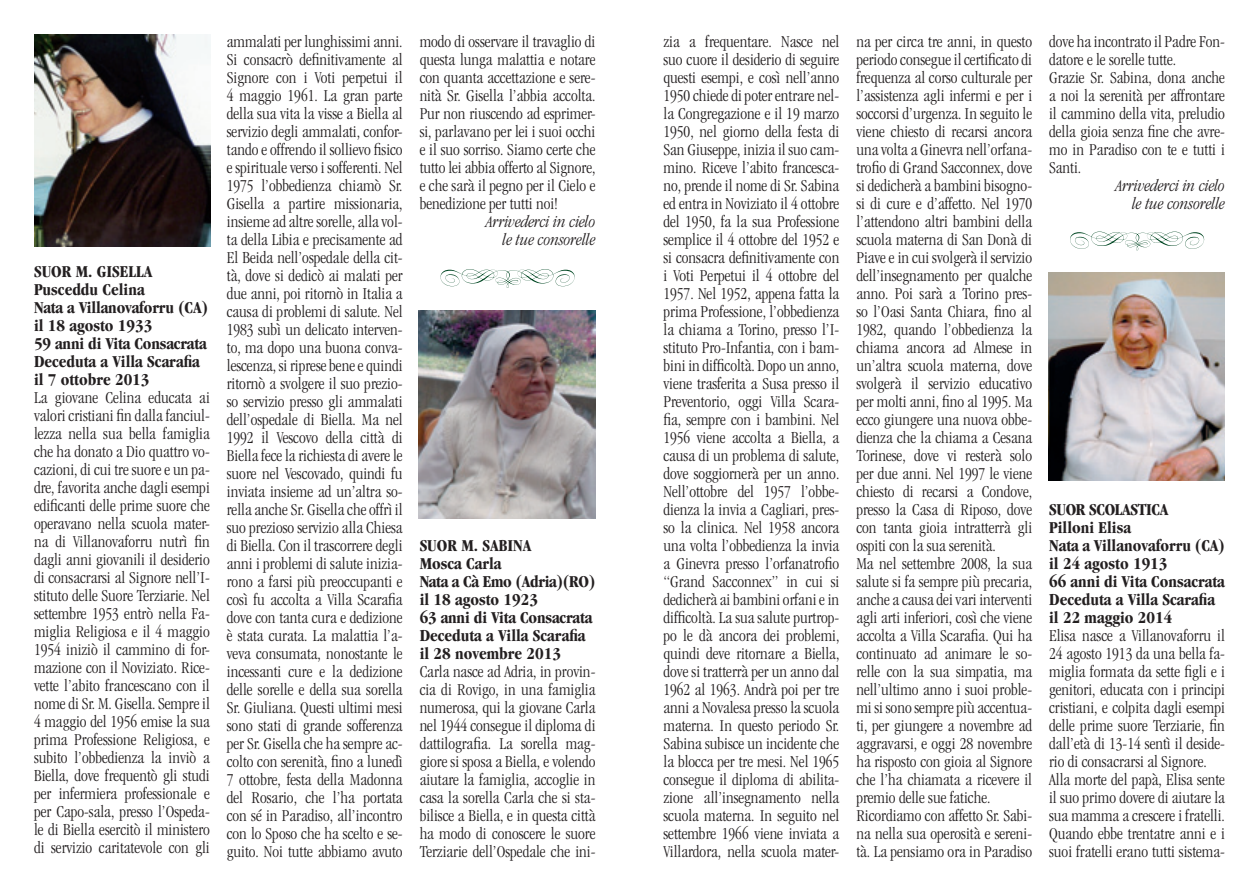
<style>
.page{position:relative;width:1259px;height:893px;background:#fff}
.page>*{position:absolute;margin:0;border:0;box-sizing:border-box;transform-origin:0 0}
.Normale{font:60px "Calligraphia Latina Free";color:#004723}
.t1{font:300 condensed 17.25px/18px "Garamond";color:#231f20;text-align:justify}
.t2{font:700 condensed 17.25px "Garamond";color:#231f20}
.t3{font:italic 300 condensed 17.25px "Garamond";color:#231f20}
.t4{font:700 condensed 17.25px "Garamond";letter-spacing:-.02em;color:#231f20}
</style>
<div class="page">
<img style="left:34px;top:34px;width:176px;height:213px">
<img style="left:419px;top:310px;width:176px;height:209px">
<img style="left:1048px;top:272px;width:177px;height:208px">
<p class="t2" style="left:34px;top:262px;width:120px">SUOR M. GISELLA</p>
<p class="t2" style="left:34px;top:280px;width:112px">Pusceddu Celina</p>
<p class="t2" style="left:34px;top:298px;width:176px">Nata a Villanovaforru (CA)</p>
<p class="t2" style="left:34px;top:316px;width:120px">il 18 agosto 1933</p>
<p class="t2" style="left:34px;top:334px;width:174px">59 anni di Vita Consacrata</p>
<p class="t2" style="left:34px;top:352px;width:167px">Deceduta a Villa Scarafia</p>
<p class="t2" style="left:34px;top:370px;width:117px">il 7 ottobre 2013</p>
<p class="t1" style="left:34px;top:388px;width:177px">La giovane Celina educata ai valori cristiani fin dalla fanciul&shy;lezza nella sua bella famiglia che ha donato a Dio quattro vo&shy;cazioni, di cui tre suore e un pa&shy;dre, favorita anche dagli esempi edificanti delle prime suore che operavano nella scuola mater&shy;na di Villanovaforru nutrì fin dagli anni giovanili il desiderio di consacrarsi al Signore nell’I&shy;stituto delle Suore Terziarie. Nel settembre 1953 entrò nella Fa&shy;miglia Religiosa e il 4 maggio 1954 iniziò il cammino di for&shy;mazione con il Noviziato. Rice&shy;vette l’abito francescano con il nome di Sr. M. Gisella. Sempre il 4 maggio del 1956 emise la sua prima Professione Religiosa, e subito l’obbedienza la inviò a Biella, dove frequentò gli studi per infermiera professionale e per Capo-sala, presso l’Ospeda&shy;le di Biella esercitò il ministero di servizio caritatevole con gli</p>
<p class="t1" style="left:227px;top:33px;width:177px">ammalati per lunghissimi anni.<br>Si consacrò definitivamente al Signore con i Voti perpetui il 4 maggio 1961. La gran parte della sua vita la visse a Biella al servizio degli ammalati, confor&shy;tando e offrendo il sollievo fisico e spirituale verso i sofferenti. Nel 1975 l’obbedienza chiamò Sr.<br>Gisella a partire missionaria, insieme ad altre sorelle, alla vol&shy;ta della Libia e precisamente ad El Beida nell’ospedale della cit&shy;tà, dove si dedicò ai malati per due anni, poi ritornò in Italia a causa di problemi di salute. Nel 1983 subì un delicato interven&shy;to, ma dopo una buona conva&shy;lescenza, si riprese bene e quindi ritornò a svolgere il suo prezio&shy;so servizio presso gli ammalati dell’ospedale di Biella. Ma nel 1992 il Vescovo della città di Biella fece la richiesta di avere le suore nel Vescovado, quindi fu inviata insieme ad un’altra so&shy;rella anche Sr. Gisella che offrì il suo prezioso servizio alla Chiesa di Biella. Con il trascorrere degli anni i problemi di salute inizia&shy;rono a farsi più preoccupanti e così fu accolta a Villa Scarafia dove con tanta cura e dedizione è stata curata. La malattia l’a&shy;veva consumata, nonostante le incessanti cure e la dedizione delle sorelle e della sua sorella Sr. Giuliana. Questi ultimi mesi sono stati di grande sofferenza per Sr. Gisella che ha sempre ac&shy;colto con serenità, fino a lunedì 7 ottobre, festa della Madonna del Rosario, che l’ha portata con sé in Paradiso, all’incontro con lo Sposo che ha scelto e se&shy;guito. Noi tutte abbiamo avuto</p>
<p class="t1" style="left:420px;top:33px;width:177px">modo di osservare il travaglio di questa lunga malattia e notare con quanta accettazione e sere&shy;nità Sr. Gisella l’abbia accolta.<br>Pur non riuscendo ad esprimer&shy;si, parlavano per lei i suoi occhi e il suo sorriso. Siamo certe che tutto lei abbia offerto al Signore, e che sarà il pegno per il Cielo e benedizione per tutti noi!</p>
<p class="t3" style="left:486px;top:213px;width:111px">Arrivederci in cielo</p>
<p class="t3" style="left:502px;top:231px;width:94px">le tue consorelle</p>
<p class="Normale" style="left:434px;top:243px;width:149px">w</p>
<p class="t2" style="left:420px;top:536px;width:113px">SUOR M. SABINA</p>
<p class="t2" style="left:420px;top:554px;width:83px">Mosca Carla</p>
<p class="t4" style="left:420px;top:572px;width:177px">Nata a Cà Emo (Adria)(RO)</p>
<p class="t2" style="left:420px;top:590px;width:120px">il 18 agosto 1923</p>
<p class="t2" style="left:420px;top:608px;width:174px">63 anni di Vita Consacrata</p>
<p class="t2" style="left:420px;top:626px;width:167px">Deceduta a Villa Scarafia</p>
<p class="t2" style="left:420px;top:644px;width:143px">il 28 novembre 2013</p>
<p class="t1" style="left:420px;top:663px;width:177px">Carla nasce ad Adria, in provin&shy;cia di Rovigo, in una famiglia numerosa, qui la giovane Carla nel 1944 consegue il diploma di dattilografia. La sorella mag&shy;giore si sposa a Biella, e volendo aiutare la famiglia, accoglie in casa la sorella Carla che si sta&shy;bilisce a Biella, e in questa città ha modo di conoscere le suore Terziarie dell’Ospedale che ini-</p>
<p class="t1" style="left:663px;top:33px;width:177px">zia a frequentare. Nasce nel suo cuore il desiderio di seguire questi esempi, e così nell’anno 1950 chiede di poter entrare nel&shy;la Congregazione e il 19 marzo 1950, nel giorno della festa di San Giuseppe, inizia il suo cam&shy;mino. Riceve l’abito francesca&shy;no, prende il nome di Sr. Sabina ed entra in Noviziato il 4 ottobre del 1950, fa la sua Professione semplice il 4 ottobre del 1952 e si consacra definitivamente con i Voti Perpetui il 4 ottobre del 1957. Nel 1952, appena fatta la prima Professione, l’obbedienza la chiama a Torino, presso l’I&shy;stituto Pro-Infantia, con i bam&shy;bini in difficoltà. Dopo un anno, viene trasferita a Susa presso il Preventorio, oggi Villa Scara&shy;fia, sempre con i bambini. Nel 1956 viene accolta a Biella, a causa di un problema di salute, dove soggiornerà per un anno.<br>Nell’ottobre del 1957 l’obbe&shy;dienza la invia a Cagliari, pres&shy;so la clinica. Nel 1958 ancora una volta l’obbedienza la invia a Ginevra presso l’orfanatrofio “Grand Sacconnex” in cui si dedicherà ai bambini orfani e in difficoltà. La sua salute purtrop&shy;po le dà ancora dei problemi, quindi deve ritornare a Biella, dove si tratterrà per un anno dal 1962 al 1963. Andrà poi per tre anni a Novalesa presso la scuola materna. In questo periodo Sr.<br>Sabina subisce un incidente che la blocca per tre mesi. Nel 1965 consegue il diploma di abilita&shy;zione all’insegnamento nella scuola materna. In seguito nel settembre 1966 viene inviata a Villardora, nella scuola mater-</p>
<p class="t1" style="left:856px;top:33px;width:177px">na per circa tre anni, in questo periodo consegue il certificato di frequenza al corso culturale per l’assistenza agli infermi e per i soccorsi d’urgenza. In seguito le viene chiesto di recarsi ancora una volta a Ginevra nell’orfana&shy;trofio di Grand Sacconnex, dove si dedicherà a bambini bisogno&shy;si di cure e d’affetto. Nel 1970 l’attendono altri bambini della scuola materna di San Donà di Piave e in cui svolgerà il servizio dell’insegnamento per qualche anno. Poi sarà a Torino pres&shy;so l’Oasi Santa Chiara, fino al 1982, quando l’obbedienza la chiama ancora ad Almese in un’altra scuola materna, dove svolgerà il servizio educativo per molti anni, fino al 1995. Ma ecco giungere una nuova obbe&shy;dienza che la chiama a Cesana Torinese, dove vi resterà solo per due anni. Nel 1997 le viene chiesto di recarsi a Condove, presso la Casa di Riposo, dove con tanta gioia intratterrà gli ospiti con la sua serenità.</p>
<p class="t1" style="left:856px;top:555px;width:177px">Ma nel settembre 2008, la sua salute si fa sempre più precaria, anche a causa dei vari interventi agli arti inferiori, così che viene accolta a Villa Scarafia. Qui ha continuato ad animare le so&shy;relle con la sua simpatia, ma nell’ultimo anno i suoi proble&shy;mi si sono sempre più accentua&shy;ti, per giungere a novembre ad aggravarsi, e oggi 28 novembre ha risposto con gioia al Signore che l’ha chiamata a ricevere il premio delle sue fatiche.</p>
<p class="t1" style="left:856px;top:807px;width:177px">Ricordiamo con affetto Sr. Sabi&shy;na nella sua operosità e sereni&shy;tà. La pensiamo ora in Paradiso</p>
<p class="t1" style="left:1049px;top:33px;width:177px">dove ha incontrato il Padre Fon&shy;datore e le sorelle tutte.</p>
<p class="t1" style="left:1049px;top:69px;width:177px">Grazie Sr. Sabina, dona anche a noi la serenità per affrontare il cammino della vita, preludio della gioia senza fine che avre&shy;mo in Paradiso con te e tutti i Santi.</p>
<p class="t3" style="left:1115px;top:177px;width:111px">Arrivederci in cielo</p>
<p class="t3" style="left:1132px;top:195px;width:94px">le tue consorelle</p>
<p class="Normale" style="left:1063px;top:205px;width:149px">w</p>
<p class="t4" style="left:1049px;top:500px;width:121px">SUOR SCOLASTICA</p>
<p class="t2" style="left:1049px;top:518px;width:83px">Pilloni Elisa</p>
<p class="t2" style="left:1049px;top:536px;width:177px">Nata a Villanovaforru (CA)</p>
<p class="t2" style="left:1049px;top:554px;width:120px">il 24 agosto 1913</p>
<p class="t2" style="left:1049px;top:572px;width:177px">66 anni di Vita Consacrata</p>
<p class="t2" style="left:1049px;top:590px;width:167px">Deceduta a Villa Scarafia</p>
<p class="t2" style="left:1049px;top:608px;width:125px">il 22 maggio 2014</p>
<p class="t1" style="left:1049px;top:627px;width:177px">Elisa nasce a Villanovaforru il 24 agosto 1913 da una bella fa&shy;miglia formata da sette figli e i genitori, educata con i principi cristiani, e colpita dagli esempi delle prime suore Terziarie, fin dall’età di 13-14 sentì il deside&shy;rio di consacrarsi al Signore.</p>
<p class="t1" style="left:1049px;top:771px;width:177px">Alla morte del papà, Elisa sente il suo primo dovere di aiutare la sua mamma a crescere i fratelli.<br>Quando ebbe trentatre anni e i suoi fratelli erano tutti sistema-</p>
</div>
